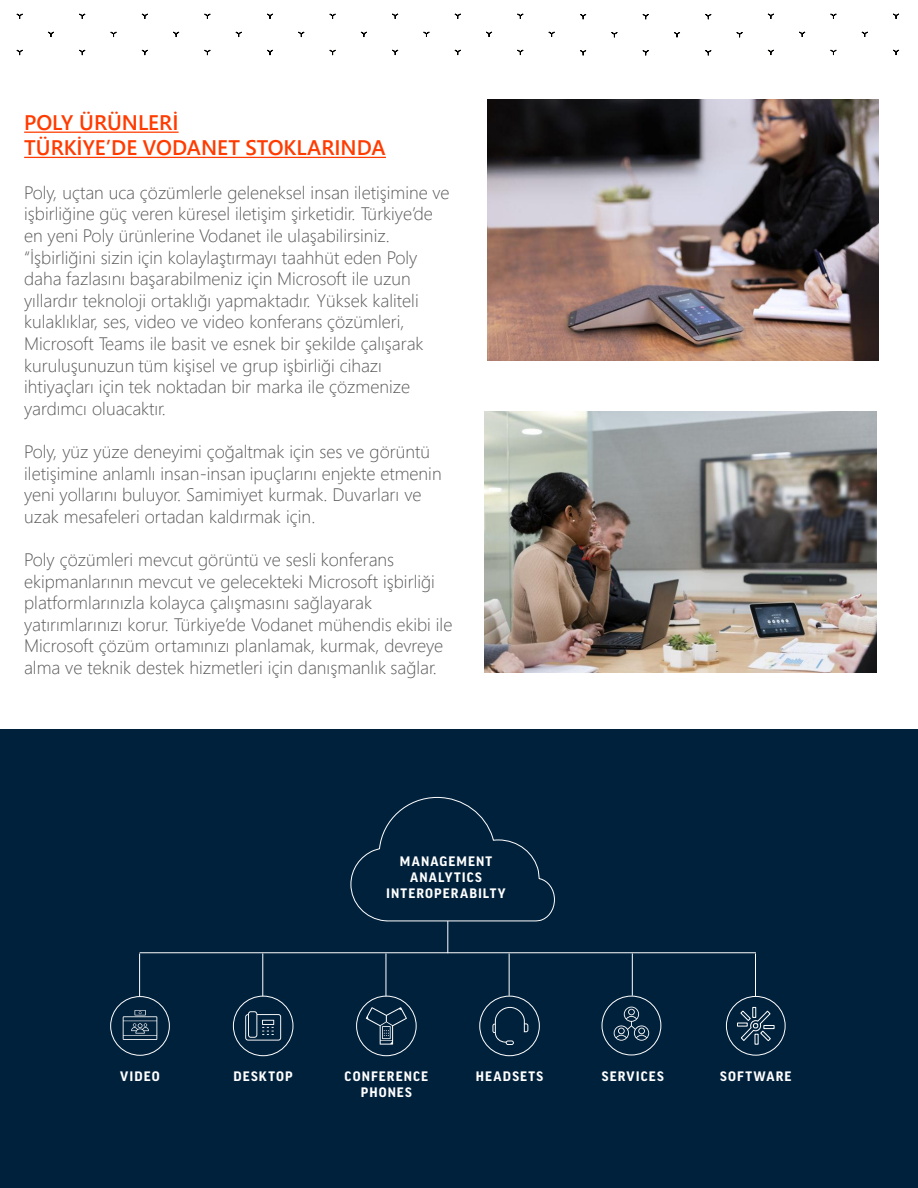
<style>
.page{position:relative;width:918px;height:1188px;background:#fff}
.page>*{position:absolute;margin:0;border:0;box-sizing:border-box;transform-origin:0 0}
.t1{font:600 21px/25.2px "Segoe UI";color:#ff3b00}
.t2{font:300 18px/21.6px "Segoe UI";color:#595959}
.icon_header{font:700 13.2px/15.9px "Good Pro";letter-spacing:.085em;color:#fff;text-align:center}
</style>
<div class="page">
<div style="left:0;top:729px;width:918px;height:459px;background:#00213c"></div>
<svg style="left:16px;top:13px;width:132px;height:43px"></svg>
<svg style="left:204px;top:13px;width:696px;height:43px"></svg>
<hr style="left:140px;top:952px;width:616px;height:1px;background:#fff">
<hr style="left:139px;top:953px;width:1px;height:44px;background:#fff">
<hr style="left:262px;top:953px;width:1px;height:43px;background:#fff">
<hr style="left:386px;top:953px;width:1px;height:43px;background:#fff">
<hr style="left:509px;top:953px;width:1px;height:43px;background:#fff">
<hr style="left:632px;top:953px;width:1px;height:43px;background:#fff">
<hr style="left:755px;top:953px;width:1px;height:43px;background:#fff">
<svg style="left:350px;top:797px;width:205px;height:125px"></svg>
<svg style="left:123px;top:1010px;width:34px;height:30px"></svg>
<div style="left:110px;top:996px;width:60px;height:60px;border:1px solid #fff;border-radius:50%"></div>
<svg style="left:245px;top:1011px;width:36px;height:30px"></svg>
<div style="left:233px;top:996px;width:60px;height:60px;border:1px solid #fff;border-radius:50%"></div>
<div style="left:356px;top:996px;width:61px;height:60px;border:1px solid #fff;border-radius:50%"></div>
<svg style="left:366px;top:1007px;width:41px;height:38px"></svg>
<svg style="left:614px;top:1007px;width:35px;height:34px"></svg>
<div style="left:602px;top:996px;width:59px;height:59px;border:1px solid #fff;border-radius:50%"></div>
<svg style="left:492px;top:1007px;width:36px;height:38px"></svg>
<div style="left:479px;top:996px;width:61px;height:60px;border:1px solid #fff;border-radius:50%"></div>
<hr style="left:447px;top:921px;width:1px;height:32px;background:#fff">
<div style="left:726px;top:996px;width:60px;height:60px;border:1px solid #fff;border-radius:50%"></div>
<div style="left:752px;top:1007px;width:4px;height:11px;border:1px solid #fff"></div>
<div style="left:737px;top:1023px;width:11px;height:4px;border:1px solid #fff"></div>
<div style="left:763px;top:1025px;width:12px;height:4px;border:1px solid #fff"></div>
<svg style="left:740px;top:1010px;width:32px;height:32px"></svg>
<img style="left:485px;top:411px;width:392px;height:262px">
<img style="left:487px;top:100px;width:392px;height:261px">
<svg style="left:24px;top:132px;width:155px;height:1px"></svg>
<svg style="left:24px;top:157px;width:362px;height:1px"></svg>
<p class="t1" style="left:24px;top:108px;width:363px">POLY ÜRÜNLERİ<br>TÜRKİYE’DE VODANET STOKLARINDA</p>
<p class="t2" style="left:24px;top:180px;width:427px">Poly, uçtan uca çözümlerle geleneksel insan iletişimine ve işbirliğine güç veren küresel iletişim şirketidir. Türkiye’de en yeni Poly ürünlerine Vodanet ile ulaşabilirsiniz. “İşbirliğini sizin için kolaylaştırmayı taahhüt eden Poly daha fazlasını başarabilmeniz için Microsoft ile uzun yıllardır teknoloji ortaklığı yapmaktadır. Yüksek kaliteli kulaklıklar, ses, video ve video konferans çözümleri, Microsoft Teams ile basit ve esnek bir şekilde çalışarak kuruluşunuzun tüm kişisel ve grup işbirliği cihazı ihtiyaçları için tek noktadan bir marka ile çözmenize yardımcı oluacaktır.</p>
<p class="t2" style="left:24px;top:439px;width:419px">Poly, yüz yüze deneyimi çoğaltmak için ses ve görüntü iletişimine anlamlı insan-insan ipuçlarını enjekte etmenin yeni yollarını buluyor. Samimiyet kurmak. Duvarları ve uzak mesafeleri ortadan kaldırmak için.</p>
<p class="t2" style="left:24px;top:547px;width:430px">Poly çözümleri mevcut görüntü ve sesli konferans ekipmanlarının mevcut ve gelecekteki Microsoft işbirliği platformlarınızla kolayca çalışmasını sağlayarak yatırımlarınızı korur. Türkiye’de Vodanet mühendis ekibi ile Microsoft çözüm ortamınızı planlamak, kurmak, devreye alma ve teknik destek hizmetleri için danışmanlık sağlar.</p>
<p class="icon_header" style="left:386px;top:854px;width:121px">MANAGEMENT<br>ANALYTICS<br>INTEROPERABILTY</p>
<p class="icon_header" style="left:120px;top:1069px;width:41px">VIDEO</p>
<p class="icon_header" style="left:234px;top:1069px;width:61px">DESKTOP</p>
<p class="icon_header" style="left:345px;top:1069px;width:85px">CONFERENCE<br>PHONES</p>
<p class="icon_header" style="left:476px;top:1069px;width:69px">HEADSETS</p>
<p class="icon_header" style="left:602px;top:1069px;width:63px">SERVICES</p>
<p class="icon_header" style="left:720px;top:1069px;width:73px">SOFTWARE</p>
</div>
